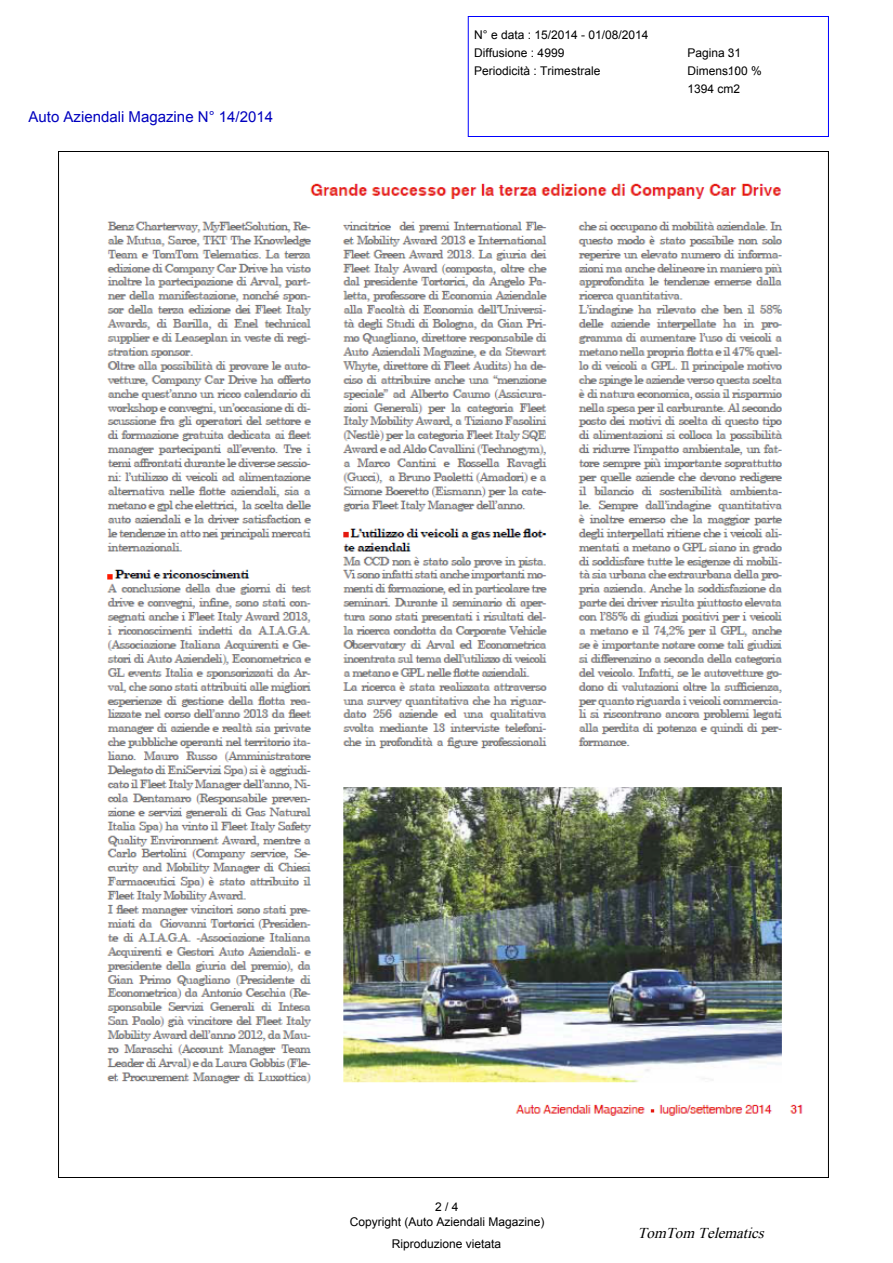
<style>
.page{position:relative;width:893px;height:1263px;background:#fff}
.page>*{position:absolute;margin:0;border:0;box-sizing:border-box;transform-origin:0 0}
.t1{font:15px "Arial";color:#0000bf}
.t2{font:italic 15px "Times New Roman";color:#000}
.t3{font:12px/18px "Arial";color:#000}
</style>
<div class="page">
<div style="left:468px;top:16px;width:360px;height:121px;border:1px solid #00f"></div>
<img style="left:107px;top:183px;width:696px;height:933px">
<p class="t1" style="left:28px;top:106px;width:246px">Auto Aziendali Magazine N° 14/2014</p>
<p class="t3" style="left:474px;top:26px;width:176px">N° e data : 15/2014 - 01/08/2014<br>Diffusione : 4999</p>
<p class="t3" style="left:687px;top:44px;width:55px">Pagina : 31</p>
<p class="t3" style="left:687px;top:62px;width:76px;text-indent:40px">100 %<br>1394 cm2</p>
<p class="t3" style="left:474px;top:62px;width:128px">Periodicità : Trimestrale</p>
<p class="t3" style="left:687px;top:62px;width:52px">Dimens. :</p>
<p class="t3" style="left:350px;top:1199px;width:196px;line-height:15px;text-align:center">2 / 4<br>Copyright (Auto Aziendali Magazine)</p>
<p class="t3" style="left:392px;top:1235px;width:111px">Riproduzione vietata</p>
<p class="t2" style="left:637px;top:1222px;width:133px">TomTom Telematics</p>
</div>
